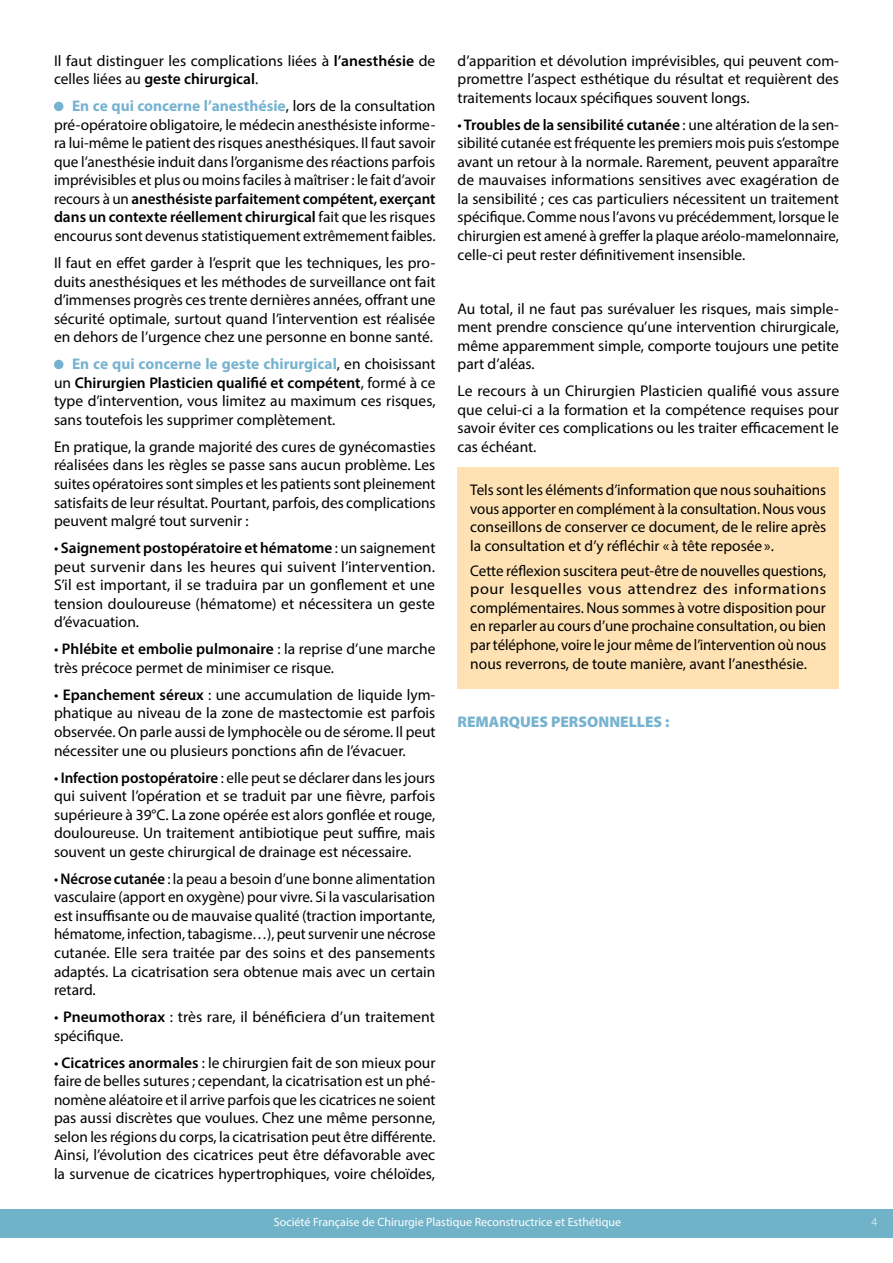
<style>
.page{position:relative;width:893px;height:1263px;background:#fff}
.page>*{position:absolute;margin:0;border:0;box-sizing:border-box;transform-origin:0 0}
.t1{font:15.45px/18.6px "Myriad Pro";color:#000;text-align:justify}
.t2{font:15.45px/18.6px "Myriad Pro";color:#000;text-align:justify;scale:.96 1}
.t3{font:900 15.45px "Myriad Pro";color:#77b3d0}
.t4{font:12px "Myriad Pro";color:#fff}
.t5{font:300 12px "Myriad Pro";color:#fff}
.s1{font-weight:600}
.s2{font-weight:700;color:#77b3d0}
</style>
<div class="page">
<div style="left:54px;top:102px;width:10px;height:9px;background:#77b3d0;border-radius:50%"></div>
<div style="left:54px;top:360px;width:10px;height:9px;background:#77b3d0;border-radius:50%"></div>
<div style="left:0;top:1209px;width:893px;height:28px;background:#70b2c8"></div>
<div style="left:458px;top:468px;width:381px;height:221px;background:#ffe2b3"></div>
<p class="t1" style="left:54px;top:52px;width:383px">Il faut distinguer les complications liées à <span class="s1">l’anesthésie</span> de celles liées au <span class="s1">geste chirurgical</span>.</p>
<p class="t1" style="left:54px;top:98px;width:383px;text-indent:18px"><span class="s2">En ce qui concerne l’anesthésie</span>, lors de la consultation pré-opératoire obligatoire, le médecin anesthésiste informe&shy;ra lui-même le patient des risques anesthésiques. Il faut savoir que l’anesthésie induit dans l’organisme des réactions parfois imprévisibles et plus ou moins faciles à maîtriser : le fait d’avoir recours à un <span class="s1">anesthésiste parfaitement compétent, exerçant dans un contexte réellement chirurgical</span> fait que les risques encourus sont devenus statistiquement extrêmement faibles.</p>
<p class="t1" style="left:54px;top:255px;width:383px">Il faut en effet garder à l’esprit que les techniques, les pro&shy;duits anesthésiques et les méthodes de surveillance ont fait d’immenses progrès ces trente dernières années, offrant une sécurité optimale, surtout quand l’intervention est réalisée en dehors de l’urgence chez une personne en bonne santé.</p>
<p class="t1" style="left:54px;top:356px;width:383px;text-indent:18px"><span class="s2">En ce qui concerne le geste chirurgical</span>, en choisissant un <span class="s1">Chirurgien Plasticien qualifié et compétent</span>, formé à ce type d’intervention, vous limitez au maximum ces risques, sans toutefois les supprimer complètement.</p>
<p class="t1" style="left:54px;top:439px;width:383px">En pratique, la grande majorité des cures de gynécomasties réalisées dans les règles se passe sans aucun problème. Les suites opératoires sont simples et les patients sont pleinement satisfaits de leur résultat. Pourtant, parfois, des complications peuvent malgré tout survenir :</p>
<p class="t1" style="left:54px;top:538px;width:383px">• <span class="s1">Saignement postopératoire et hématome</span> : un saignement peut survenir dans les heures qui suivent l’intervention.<br>S’il est important, il se traduira par un gonflement et une tension douloureuse (hématome) et nécessitera un geste d’évacuation.</p>
<p class="t1" style="left:54px;top:640px;width:383px">• <span class="s1">Phlébite et embolie pulmonaire</span> : la reprise d’une marche très précoce permet de minimiser ce risque.</p>
<p class="t1" style="left:54px;top:685px;width:383px">• <span class="s1">Epanchement séreux</span> : une accumulation de liquide lym&shy;phatique au niveau de la zone de mastectomie est parfois observée. On parle aussi de lymphocèle ou de sérome. Il peut nécessiter une ou plusieurs ponctions afin de l’évacuer.</p>
<p class="t1" style="left:54px;top:768px;width:383px">• <span class="s1">Infection postopératoire</span> : elle peut se déclarer dans les jours qui suivent l’opération et se traduit par une fièvre, parfois supérieure à 39°C. La zone opérée est alors gonflée et rouge, douloureuse. Un traitement antibiotique peut suffire, mais souvent un geste chirurgical de drainage est nécessaire.</p>
<p class="t2" style="left:54px;top:869px;width:399px">• <span class="s1">Nécrose cutanée</span> : la peau a besoin d’une bonne alimentation vasculaire (apport en oxygène) pour vivre. Si la vascularisation est insuffisante ou de mauvaise qualité (traction importante, hématome, infection, tabagisme…), peut survenir une nécrose cutanée. Elle sera traitée par des soins et des pansements adaptés. La cicatrisation sera obtenue mais avec un certain retard.</p>
<p class="t1" style="left:54px;top:1007px;width:383px">• <span class="s1">Pneumothorax</span> : très rare, il bénéficiera d’un traitement spécifique.</p>
<p class="t1" style="left:54px;top:1053px;width:383px">• <span class="s1">Cicatrices anormales</span> : le chirurgien fait de son mieux pour faire de belles sutures ; cependant, la cicatrisation est un phé&shy;nomène aléatoire et il arrive parfois que les cicatrices ne soient pas aussi discrètes que voulues. Chez une même personne, selon les régions du corps, la cicatrisation peut être différente.<br>Ainsi, l’évolution des cicatrices peut être défavorable avec la survenue de cicatrices hypertrophiques, voire chéloïdes,</p>
<p class="t1" style="left:458px;top:52px;width:383px">d’apparition et dévolution imprévisibles, qui peuvent com&shy;promettre l’aspect esthétique du résultat et requièrent des traitements locaux spécifiques souvent longs.</p>
<p class="t1" style="left:458px;top:115px;width:383px">• <span class="s1">Troubles de la sensibilité cutanée</span> : une altération de la sen&shy;sibilité cutanée est fréquente les premiers mois puis s’estompe avant un retour à la normale. Rarement, peuvent apparaître de mauvaises informations sensitives avec exagération de la sensibilité ; ces cas particuliers nécessitent un traitement spécifique. Comme nous l’avons vu précédemment, lorsque le chirurgien est amené à greffer la plaque aréolo-mamelonnaire, celle-ci peut rester définitivement insensible.</p>
<p class="t1" style="left:458px;top:300px;width:383px">Au total, il ne faut pas surévaluer les risques, mais simple&shy;ment prendre conscience qu’une intervention chirurgicale, même apparemment simple, comporte toujours une petite part d’aléas.</p>
<p class="t1" style="left:458px;top:383px;width:383px">Le recours à un Chirurgien Plasticien qualifié vous assure que celui-ci a la formation et la compétence requises pour savoir éviter ces complications ou les traiter efficacement le cas échéant.</p>
<p class="t1" style="left:470px;top:482px;width:357px">Tels sont les éléments d’information que nous souhaitions vous apporter en complément à la consultation. Nous vous conseillons de conserver ce document, de le relire après la consultation et d’y réfléchir « à tête reposée ».</p>
<p class="t1" style="left:470px;top:563px;width:358px">Cette réflexion suscitera peut-être de nouvelles questions, pour lesquelles vous attendrez des informations complémentaires. Nous sommes à votre disposition pour en reparler au cours d’une prochaine consultation, ou bien par téléphone, voire le jour même de l’intervention où nous nous reverrons, de toute manière, avant l’anesthésie.</p>
<p class="t3" style="left:458px;top:716px;width:214px">REMARQUES PERSONNELLES :</p>
<p class="t4" style="left:274px;top:1217px;width:349px">Société Française de Chirurgie Plastique Reconstructrice et Esthétique</p>
<p class="t5" style="left:871px;top:1218px;width:7px">4</p>
</div>
